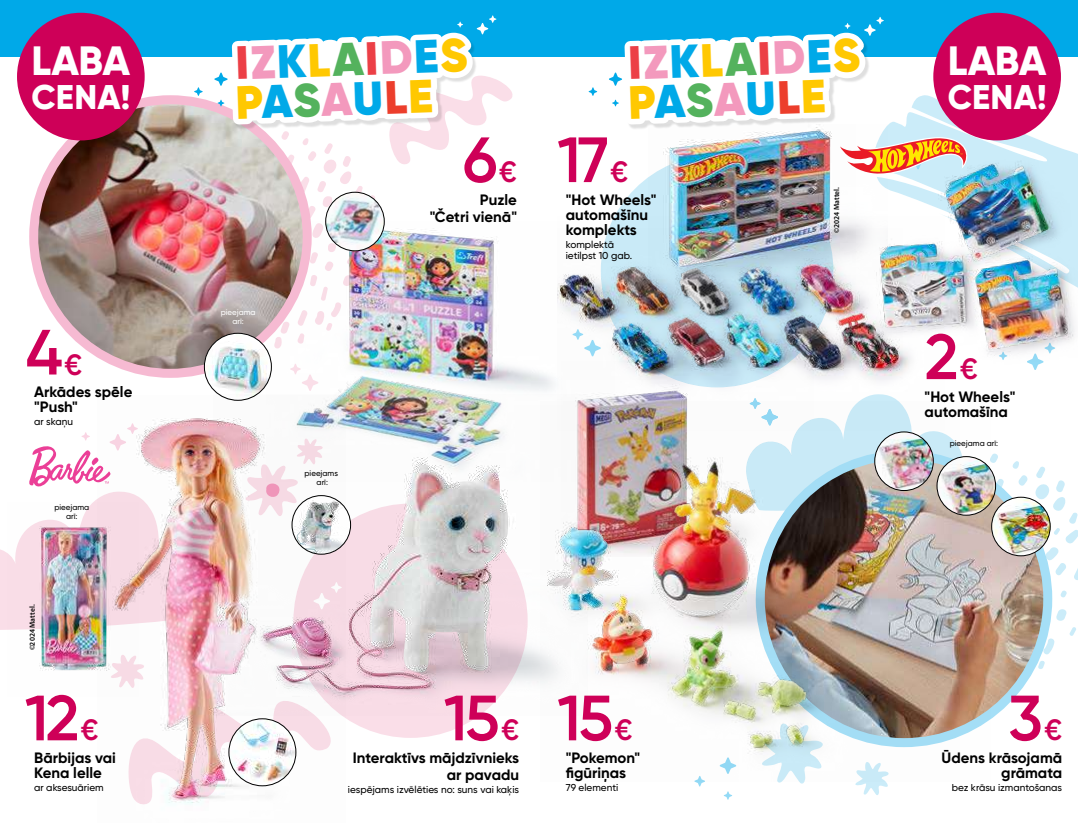
<style>
.page{position:relative;width:1078px;height:823px;background:#fff}
.page>*{position:absolute;margin:0;border:0;box-sizing:border-box;transform-origin:0 0}
.t1{font:600 63.8px "Gilroy";letter-spacing:-.045em;color:#ce0058}
.t2{font:900 46.4px/39.3px "Gilroy";color:#00a9e8}
.t3{font:800 40.7px "Gilroy";letter-spacing:-.01em;color:#fff}
.t4{font:800 34.1px "Gilroy";letter-spacing:.01em;color:#fff}
.t5{font:700 15px/15px "Gilroy";color:#000}
.t6{font:500 10px/11.2px "Gilroy";color:#000}
.t7{font:500 8px/9px "Gilroy";color:#000;text-align:center}
.t8{font:500 8px/9px "Gilroy";color:#fff;text-align:center}
.t9{font:600 7.5px "Myriad Pro";letter-spacing:.005em;color:#000}
.s1{font-size:29.4px}
.s2{color:#ec3f46}
.s3{color:#f399bd}
.s4{color:#ffc801}
.s5{color:#54b25d}
.s6{color:#ec3e2c}
</style>
<div class="page">
<svg style="left:992px;top:453px;width:85px;height:202px"></svg>
<svg style="left:777px;top:780px;width:28px;height:3px"></svg>
<svg style="left:887px;top:92px;width:172px;height:48px;fill:#d1ecf9"></svg>
<svg style="left:259px;top:165px;width:125px;height:184px"></svg>
<svg style="left:855px;top:780px;width:33px;height:15px"></svg>
<img style="left:39px;top:632px;width:59px;height:39px">
<img style="left:990px;top:455px;width:57px;height:265px">
<div style="left:293px;top:503px;width:234px;height:234px;background:#fadee8;border-radius:50%"></div>
<img style="left:887px;top:140px;width:190px;height:230px">
<img style="left:936px;top:456px;width:59px;height:59px;border-radius:29px">
<img style="left:991px;top:497px;width:58px;height:58px;border-radius:29px">
<div style="left:991px;top:496px;width:59px;height:59px;border:1px solid #000;border-radius:50%"></div>
<svg style="left:694px;top:780px;width:11px;height:6px"></svg>
<svg style="left:723px;top:791px;width:9px;height:8px"></svg>
<img style="left:267px;top:221px;width:287px;height:173px">
<img style="left:587px;top:216px;width:357px;height:185px">
<img style="left:557px;top:228px;width:345px;height:151px">
<svg style="left:572px;top:329px;width:29px;height:27px"></svg>
<svg style="left:290px;top:363px;width:28px;height:28px"></svg>
<img style="left:98px;top:418px;width:247px;height:387px">
<img style="left:229px;top:718px;width:67px;height:67px;border-radius:33px">
<div style="left:228px;top:718px;width:68px;height:67px;border:1px solid #000;border-radius:50%"></div>
<img style="left:34px;top:100px;width:273px;height:273px;border-radius:137px">
<div style="left:29px;top:95px;width:282px;height:282px;border:9px solid #f6bad2;border-radius:50%"></div>
<img style="left:204px;top:333px;width:67px;height:67px;border-radius:33px">
<div style="left:204px;top:333px;width:67px;height:67px;border:1px solid #000;border-radius:50%"></div>
<img style="left:213px;top:394px;width:374px;height:321px">
<div style="left:539px;top:0;width:538px;height:57px;background:#00a9e8"></div>
<div style="left:0;top:0;width:539px;height:57px;background:#00a9e8"></div>
<svg style="left:457px;top:22px;width:6px;height:6px"></svg>
<svg style="left:476px;top:15px;width:20px;height:19px"></svg>
<svg style="left:214px;top:72px;width:14px;height:14px"></svg>
<svg style="left:194px;top:87px;width:9px;height:9px"></svg>
<svg style="left:217px;top:100px;width:7px;height:6px"></svg>
<svg style="left:844px;top:23px;width:6px;height:6px"></svg>
<svg style="left:864px;top:17px;width:19px;height:19px"></svg>
<svg style="left:609px;top:72px;width:13px;height:14px"></svg>
<svg style="left:588px;top:87px;width:9px;height:9px"></svg>
<svg style="left:612px;top:100px;width:6px;height:6px"></svg>
<img style="left:325px;top:192px;width:59px;height:59px;border-radius:29px">
<div style="left:325px;top:192px;width:59px;height:59px;border:1px solid #000;border-radius:50%"></div>
<img style="left:292px;top:495px;width:58px;height:59px;border-radius:29px">
<div style="left:292px;top:495px;width:59px;height:59px;border:1px solid #000;border-radius:50%"></div>
<img style="left:0;top:423px;width:221px;height:209px">
<svg style="left:887px;top:137px;width:82px;height:38px;background:#e3b585"></svg>
<img style="left:855px;top:126px;width:32px;height:158px">
<img style="left:648px;top:129px;width:207px;height:155px">
<img style="left:958px;top:446px;width:32px;height:291px">
<img style="left:540px;top:401px;width:418px;height:379px">
<div style="left:233px;top:34px;width:243px;height:95px;background:#000;opacity:.13"></div>
<svg style="left:246px;top:40px;width:267px;height:125px"></svg>
<div style="left:322px;top:40px;width:16px;height:7px;background:#fff;border-radius:50%"></div>
<div style="left:626px;top:34px;width:243px;height:95px;background:#000;opacity:.13"></div>
<svg style="left:638px;top:40px;width:185px;height:80px"></svg>
<div style="left:714px;top:40px;width:16px;height:7px;background:#fff;border-radius:50%"></div>
<div style="left:933px;top:13px;width:127px;height:127px;background:#ce0058;border-radius:50%"></div>
<div style="left:17px;top:13px;width:128px;height:127px;background:#ce0058;border-radius:50%"></div>
<h3 class="t3" style="left:31px;top:35px;width:100px">LABA</h3>
<h3 class="t4" style="left:32px;top:75px;width:100px">CENA!</h3>
<h1 class="t1" style="left:26px;top:312px;width:58px">4<span class="s1">€</span></h1>
<p class="t5" style="left:34px;top:384px;width:100px">Arkādes spēle "Push"</p>
<p class="t6" style="left:34px;top:416px;width:40px">ar skaņu</p>
<p class="t7" style="left:54px;top:502px;width:36px">pieejama arī:</p>
<p class="t9" style="left:28px;top:650px;width:48px;rotate:-90deg">©2024 Mattel.</p>
<h2 class="t2" style="left:233px;top:43px;width:234px;rotate:-2deg"><span class="s2">I</span><span class="s3">Z</span>K<span class="s4">L</span><span class="s5">A</span><span class="s2">I</span><span class="s3">D</span>E<span class="s4">S<br>P</span>A<span class="s5">S</span><span class="s3">A</span>U<span class="s6">L</span><span class="s4">E</span></h2>
<h2 class="t2" style="left:626px;top:43px;width:234px;rotate:-2deg"><span class="s2">I</span><span class="s3">Z</span>K<span class="s4">L</span><span class="s5">A</span><span class="s2">I</span><span class="s3">D</span>E<span class="s4">S<br>P</span>A<span class="s5">S</span><span class="s3">A</span>U<span class="s6">L</span><span class="s4">E</span></h2>
<p class="t8" style="left:221px;top:307px;width:36px">pieejama arī:</p>
<p class="t7" style="left:304px;top:468px;width:35px">pieejams arī:</p>
<h1 class="t1" style="left:462px;top:120px;width:56px">6<span class="s1">€</span></h1>
<p class="t5" style="left:429px;top:191px;width:89px;line-height:16.8px;text-align:right">Puzle<br>"Četri vienā"</p>
<h1 class="t1" style="left:557px;top:120px;width:72px">17<span class="s1">€</span></h1>
<p class="t5" style="left:565px;top:192px;width:92px">"Hot Wheels" automašīnu komplekts</p>
<p class="t6" style="left:565px;top:239px;width:68px">komplektā ietilpst 10 gab.</p>
<p class="t9" style="left:831px;top:233px;width:48px;rotate:-90deg">©2024 Mattel.</p>
<h3 class="t3" style="left:947px;top:35px;width:100px">LABA</h3>
<h3 class="t4" style="left:947px;top:75px;width:100px">CENA!</h3>
<h1 class="t1" style="left:924px;top:317px;width:55px">2<span class="s1">€</span></h1>
<p class="t5" style="left:924px;top:389px;width:92px">"Hot Wheels" automašīna</p>
<p class="t7" style="left:949px;top:438px;width:50px">pieejama arī:</p>
<h1 class="t1" style="left:25px;top:678px;width:75px">12<span class="s1">€</span></h1>
<h1 class="t1" style="left:1008px;top:678px;width:55px">3<span class="s1">€</span></h1>
<h1 class="t1" style="left:443px;top:678px;width:77px">15<span class="s1">€</span></h1>
<h1 class="t1" style="left:557px;top:678px;width:77px">15<span class="s1">€</span></h1>
<p class="t5" style="left:34px;top:750px;width:83px">Bārbijas vai<br>Kena lelle</p>
<p class="t6" style="left:34px;top:781px;width:71px">ar aksesuāriem</p>
<p class="t5" style="left:353px;top:749px;width:168px;line-height:16.8px;text-align:right">Interaktīvs mājdzīvnieks ar pavadu</p>
<p class="t6" style="left:348px;top:783px;width:173px">iespējams izvēlēties no: suns vai kaķis</p>
<p class="t5" style="left:565px;top:750px;width:76px">"Pokemon" figūriņas</p>
<p class="t6" style="left:565px;top:781px;width:54px">79 elementi</p>
<p class="t5" style="left:941px;top:750px;width:122px;text-align:right">Ūdens krāsojamā grāmata</p>
<p class="t6" style="left:951px;top:781px;width:112px">bez krāsu izmantošanas</p>
</div>
